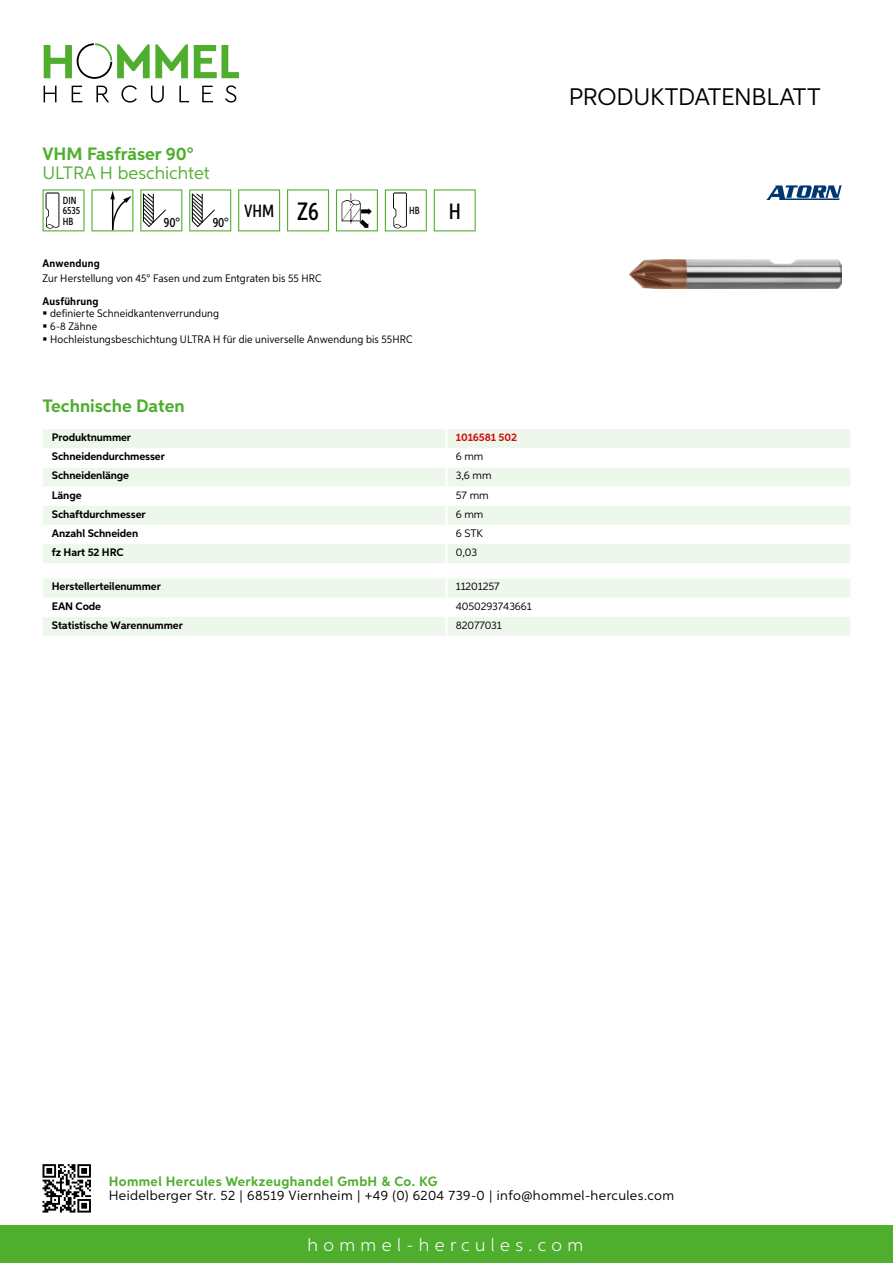
<style>
.page{position:relative;width:893px;height:1263px;background:#fff}
.page>*{position:absolute;margin:0;border:0;box-sizing:border-box;transform-origin:0 0}
.t1{font:24px "Aspira";letter-spacing:-.01em;color:#000}
.t2{font:500 22.2px "Aspira XX Nar";color:#000}
.t3{font:700 18px "Aspira";color:#50ae2f}
.t4{font:300 18px "Aspira";letter-spacing:.3em;color:#fff}
.t5{font:18px "Aspira";color:#50ae2f}
.t6{font:500 17.85px "Aspira XX Nar";color:#000}
.t7{font:13.5px "Aspira";letter-spacing:.03em;color:#000}
.t8{font:700 13.5px "Aspira";letter-spacing:.03em;color:#50ae2f}
.t9{font:500 13.35px "Aspira XX Nar";color:#000}
.t10{font:10.95px/12.8px "Aspira Nar";letter-spacing:.015em;color:#000}
.t11{font:700 10.95px "Aspira";letter-spacing:-.01em;color:#000}
.t12{font:10.95px "Aspira";letter-spacing:-.01em;color:#000}
.t13{font:700 10.95px "Aspira Nar";letter-spacing:.02em;color:#000}
.t14{font:700 10.95px "Aspira";letter-spacing:-.01em;color:#cd1013}
.t15{font:500 10.35px/10.4px "Aspira XX Nar";color:#000}
.s1{font-size:25.2px}
</style>
<div class="page">
<div style="left:0;top:1226px;width:893px;height:37px;background:#50ae2f"></div>
<svg style="left:43px;top:1164px;width:48px;height:48px"></svg>
<svg style="left:194px;top:45px;width:45px;height:33px"></svg>
<svg style="left:44px;top:43px;width:144px;height:36px"></svg>
<svg style="left:44px;top:86px;width:13px;height:16px"></svg>
<svg style="left:72px;top:86px;width:10px;height:16px"></svg>
<svg style="left:96px;top:86px;width:13px;height:16px"></svg>
<svg style="left:121px;top:85px;width:16px;height:18px"></svg>
<svg style="left:151px;top:86px;width:13px;height:17px"></svg>
<svg style="left:179px;top:86px;width:10px;height:16px"></svg>
<svg style="left:202px;top:86px;width:11px;height:16px"></svg>
<svg style="left:225px;top:85px;width:11px;height:18px"></svg>
<div style="left:43px;top:429px;width:807px;height:134px;background:#eef7eb"></div>
<svg style="left:43px;top:448px;width:807px;height:96px"></svg>
<hr style="left:445px;top:429px;width:3px;height:19px;background:#fff">
<hr style="left:445px;top:448px;width:3px;height:19px;background:#fff">
<hr style="left:445px;top:467px;width:3px;height:20px;background:#fff">
<hr style="left:445px;top:487px;width:3px;height:19px;background:#fff">
<hr style="left:445px;top:506px;width:3px;height:19px;background:#fff">
<hr style="left:445px;top:525px;width:3px;height:19px;background:#fff">
<hr style="left:445px;top:544px;width:3px;height:19px;background:#fff">
<svg style="left:43px;top:579px;width:807px;height:57px"></svg>
<hr style="left:445px;top:617px;width:3px;height:19px;background:#fff">
<svg style="left:43px;top:189px;width:42px;height:42px"></svg>
<svg style="left:91px;top:189px;width:42px;height:42px"></svg>
<svg style="left:140px;top:189px;width:42px;height:42px"></svg>
<svg style="left:189px;top:189px;width:42px;height:42px"></svg>
<svg style="left:238px;top:189px;width:42px;height:42px"></svg>
<svg style="left:287px;top:189px;width:42px;height:42px"></svg>
<svg style="left:336px;top:189px;width:42px;height:42px"></svg>
<svg style="left:385px;top:189px;width:42px;height:42px"></svg>
<svg style="left:434px;top:189px;width:42px;height:42px"></svg>
<img style="left:629px;top:259px;width:213px;height:29px">
<svg style="left:766px;top:185px;width:76px;height:15px"></svg>
<h3 class="t3" style="left:43px;top:142px;width:153px">VHM Fasfräser 90°</h3>
<h3 class="t5" style="left:43px;top:162px;width:12px">ULTRA</h3>
<h3 class="t5" style="left:100px;top:162px;width:111px">H beschichtet</h3>
<p class="t15" style="left:63px;top:195px;width:19px">DIN<br>6535<br>HB</p>
<p class="t9" style="left:164px;top:215px;width:18px">90°</p>
<p class="t9" style="left:213px;top:215px;width:18px">90°</p>
<h3 class="t6" style="left:244px;top:200px;width:76px">VHM <span class="s1">Z6</span></h3>
<p class="t15" style="left:409px;top:205px;width:12px">HB</p>
<h2 class="t2" style="left:449px;top:197px;width:14px">H</h2>
<p class="t13" style="left:43px;top:257px;width:59px">Anwendung</p>
<p class="t10" style="left:43px;top:272px;width:281px">Zur Herstellung von 45° Fasen und zum Entgraten bis 55 HRC</p>
<p class="t13" style="left:43px;top:294px;width:58px">Ausführung</p>
<p class="t10" style="left:50px;top:307px;width:364px">definierte Schneidkantenverrundung<br>6-8 Zähne<br>Hochleistungsbeschichtung ULTRA H für die universelle Anwendung bis 55HRC</p>
<h3 class="t3" style="left:43px;top:395px;width:144px">Technische Daten</h3>
<p class="t11" style="left:52px;top:431px;width:81px">Produktnummer</p>
<p class="t14" style="left:456px;top:431px;width:63px">1016581 502</p>
<p class="t11" style="left:52px;top:450px;width:115px">Schneidendurchmesser</p>
<p class="t12" style="left:456px;top:450px;width:29px">6 mm</p>
<p class="t11" style="left:52px;top:469px;width:79px">Schneidenlänge</p>
<p class="t12" style="left:456px;top:469px;width:37px">3,6 mm</p>
<p class="t11" style="left:52px;top:488px;width:31px">Länge</p>
<p class="t12" style="left:456px;top:488px;width:34px">57 mm</p>
<p class="t11" style="left:52px;top:507px;width:95px">Schaftdurchmesser</p>
<p class="t12" style="left:456px;top:507px;width:29px">6 mm</p>
<p class="t11" style="left:52px;top:526px;width:88px">Anzahl Schneiden</p>
<p class="t12" style="left:456px;top:526px;width:22px">6 STK</p>
<p class="t11" style="left:52px;top:545px;width:73px">fz Hart 52 HRC</p>
<p class="t12" style="left:456px;top:545px;width:23px">0,03</p>
<p class="t11" style="left:52px;top:580px;width:111px">Herstellerteilenummer</p>
<p class="t12" style="left:456px;top:580px;width:45px">11201257</p>
<p class="t11" style="left:52px;top:599px;width:51px">EAN Code</p>
<p class="t12" style="left:456px;top:599px;width:77px">4050293743661</p>
<p class="t11" style="left:52px;top:618px;width:132px">Statistische Warennummer</p>
<p class="t12" style="left:456px;top:618px;width:48px">82077031</p>
<h1 class="t1" style="left:569px;top:82px;width:253px">Produktdatenblatt</h1>
<p class="t8" style="left:109px;top:1172px;width:330px">Hommel Hercules Werkzeughandel GmbH &amp; Co. KG</p>
<p class="t7" style="left:109px;top:1187px;width:567px">Heidelberger Str. 52 | 68519 Viernheim | +49 (0) 6204 739-0 | info@hommel-hercules.com</p>
<h3 class="t4" style="left:307px;top:1234px;width:277px">hommel-hercules.com</h3>
</div>
